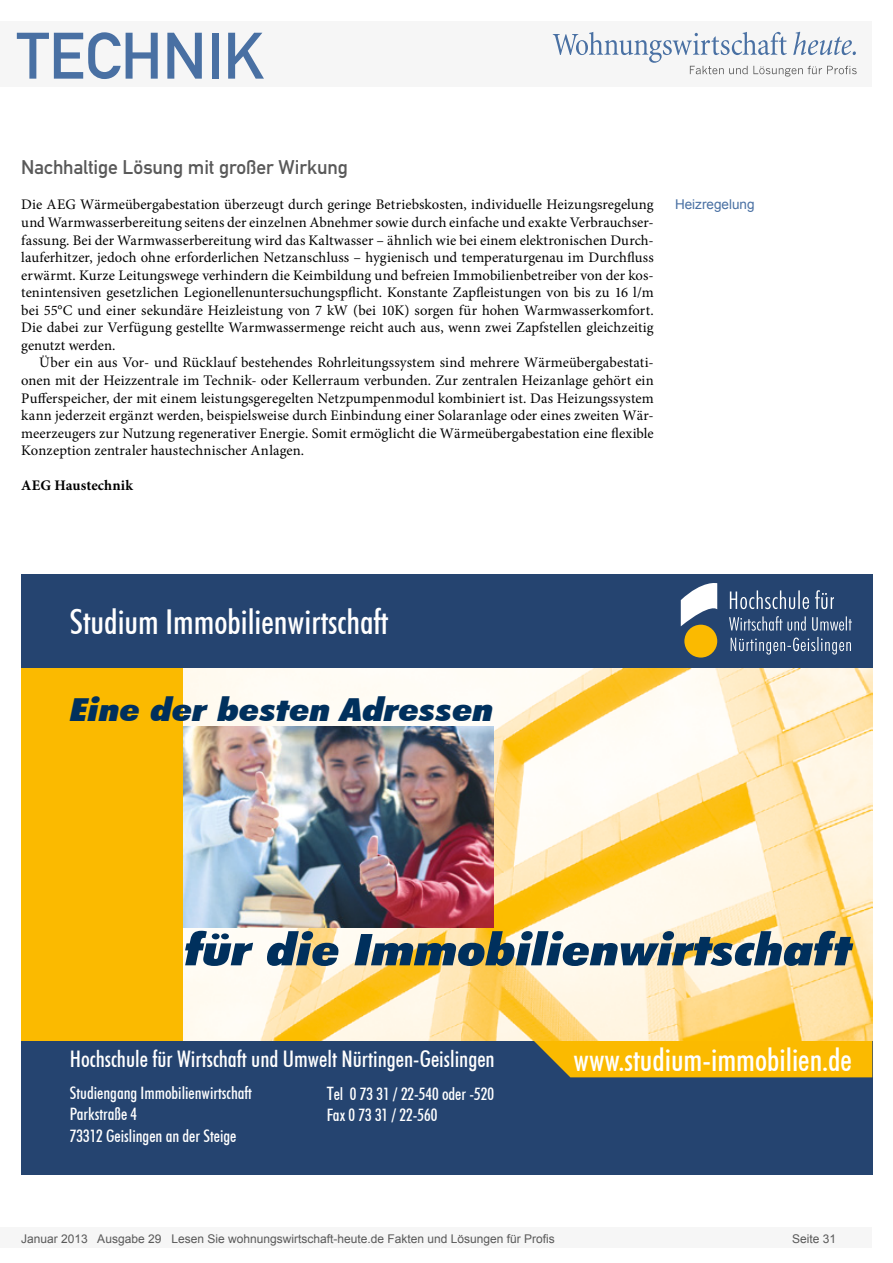
<style>
.page{position:relative;width:893px;height:1263px;background:#fff}
.page>*{position:absolute;margin:0;border:0;box-sizing:border-box;transform-origin:0 0}
.t1{font:64.5px "DIN Mittelschrift";color:#4970a3}
.t2{font:italic 900 condensed 43.95px "Futura BT";letter-spacing:.005em;color:#00305d;scale:1.32 1}
.t3{font:500 condensed 34.35px "Futura BT";color:#fff}
.t4{font:italic 900 condensed 31.65px "Futura BT";letter-spacing:.005em;color:#00305d;scale:1.32 1}
.t5{font:500 condensed 31.5px "Futura BT";color:#fff}
.t6{font:500 condensed 22.8px "Futura BT";color:#fff}
.Überschrift_Grau{font:19.5px "DIN Mittelschrift";letter-spacing:-.005em;color:#595959}
.t7{font:500 condensed 17.1px/21.5px "Futura BT";color:#fff}
.Fließtext_erste_Zeil{font:14.7px/17.5px "Minion Pro";color:#000;text-align:justify}
.Fliesstext{font:14.7px/17.5px "Minion Pro";letter-spacing:.005em;color:#000;text-align:justify}
.AUTOR{font:700 14.7px "Minion Pro";letter-spacing:.01em;color:#000}
.Info{font:13.5px "Arial";color:#4970a3}
.t8{font:12px "Arial";color:#595959}
.s1{font-size:18.45px}
</style>
<div class="page">
<div style="left:0;top:1227px;width:872px;height:20px;background:#f6f6f6"></div>
<div style="left:0;top:21px;width:872px;height:66px;background:#f6f6f6"></div>
<svg style="left:553px;top:32px;width:304px;height:45px"></svg>
<div style="left:21px;top:575px;width:851px;height:93px;background:#254470"></div>
<div style="left:21px;top:668px;width:162px;height:373px;background:#fbba00"></div>
<div style="left:21px;top:1041px;width:851px;height:134px;background:#254470"></div>
<div style="left:534px;top:1041px;width:338px;height:36px;background:#fbba00"></div>
<svg style="left:729px;top:590px;width:123px;height:65px"></svg>
<svg style="left:681px;top:583px;width:36px;height:43px"></svg>
<div style="left:684px;top:625px;width:33px;height:32px;background:#fbba00;border-radius:50%"></div>
<img style="left:183px;top:668px;width:689px;height:373px">
<img style="left:183px;top:726px;width:310px;height:202px">
<h1 class="t1" style="left:17px;top:18px;width:249px">TECHNIK</h1>
<p class="Überschrift_Grau" style="left:21px;top:156px;width:328px">Nachhaltige Lösung mit großer Wirkung</p>
<p class="Fließtext_erste_Zeil" style="left:21px;top:196px;width:634px">Die AEG Wärmeübergabestation überzeugt durch geringe Betriebskosten, individuelle Heizungsregelung und Warmwasserbereitung seitens der einzelnen Abnehmer sowie durch einfache und exakte Verbrauchser&shy;fassung. Bei der Warmwasserbereitung wird das Kaltwasser – ähnlich wie bei einem elektronischen Durch&shy;lauferhitzer, jedoch ohne erforderlichen Netzanschluss – hygienisch und temperaturgenau im Durchfluss erwärmt. Kurze Leitungswege verhindern die Keimbildung und befreien Immobilienbetreiber von der kos&shy;tenintensiven gesetzlichen Legionellenuntersuchungspflicht. Konstante Zapfleistungen von bis zu 16 l/m bei 55°C und einer sekundäre Heizleistung von 7 kW (bei 10K) sorgen für hohen Warmwasserkomfort.<br>Die dabei zur Verfügung gestellte Warmwassermenge reicht auch aus, wenn zwei Zapfstellen gleichzeitig genutzt werden.</p>
<p class="Fliesstext" style="left:21px;top:354px;width:634px;text-indent:18px">Über ein aus Vor- und Rücklauf bestehendes Rohrleitungssystem sind mehrere Wärmeübergabestati&shy;onen mit der Heizzentrale im Technik- oder Kellerraum verbunden. Zur zentralen Heizanlage gehört ein Pufferspeicher, der mit einem leistungsgeregelten Netzpumpenmodul kombiniert ist. Das Heizungssystem kann jederzeit ergänzt werden, beispielsweise durch Einbindung einer Solaranlage oder eines zweiten Wär&shy;meerzeugers zur Nutzung regenerativer Energie. Somit ermöglicht die Wärmeübergabestation eine flexible Konzeption zentraler haustechnischer Anlagen.</p>
<p class="AUTOR" style="left:21px;top:475px;width:113px">AEG Haustechnik</p>
<p class="Info" style="left:675px;top:196px;width:81px">Heizregelung</p>
<p class="t3" style="left:70px;top:601px;width:320px">Studium Immobilienwirtschaft</p>
<p class="t4" style="left:70px;top:690px;width:322px">Eine der besten Adressen</p>
<p class="t2" style="left:185px;top:923px;width:507px">für die Immobilienwirtschaft</p>
<p class="t6" style="left:70px;top:1045px;width:426px">Hochschule für Wirtschaft und Umwelt Nürtingen-Geislingen</p>
<p class="t7" style="left:70px;top:1082px;width:184px">Studiengang Immobilienwirtschaft<br>Parkstraße 4<br>73312 Geislingen an der Steige</p>
<p class="t7" style="left:327px;top:1083px;width:169px"><span class="s1">T</span>el 0 73 31 / 22-540 oder -520<br>Fax 0 73 31 / 22-560</p>
<p class="t5" style="left:574px;top:1041px;width:280px">www.studium-immobilien.de</p>
<p class="t8" style="left:21px;top:1230px;width:535px">Januar 2013 Ausgabe 29 Lesen Sie wohnungswirtschaft-heute.de Fakten und Lösungen für Profis</p>
<p class="t8" style="left:792px;top:1231px;width:46px">Seite 31</p>
</div>
